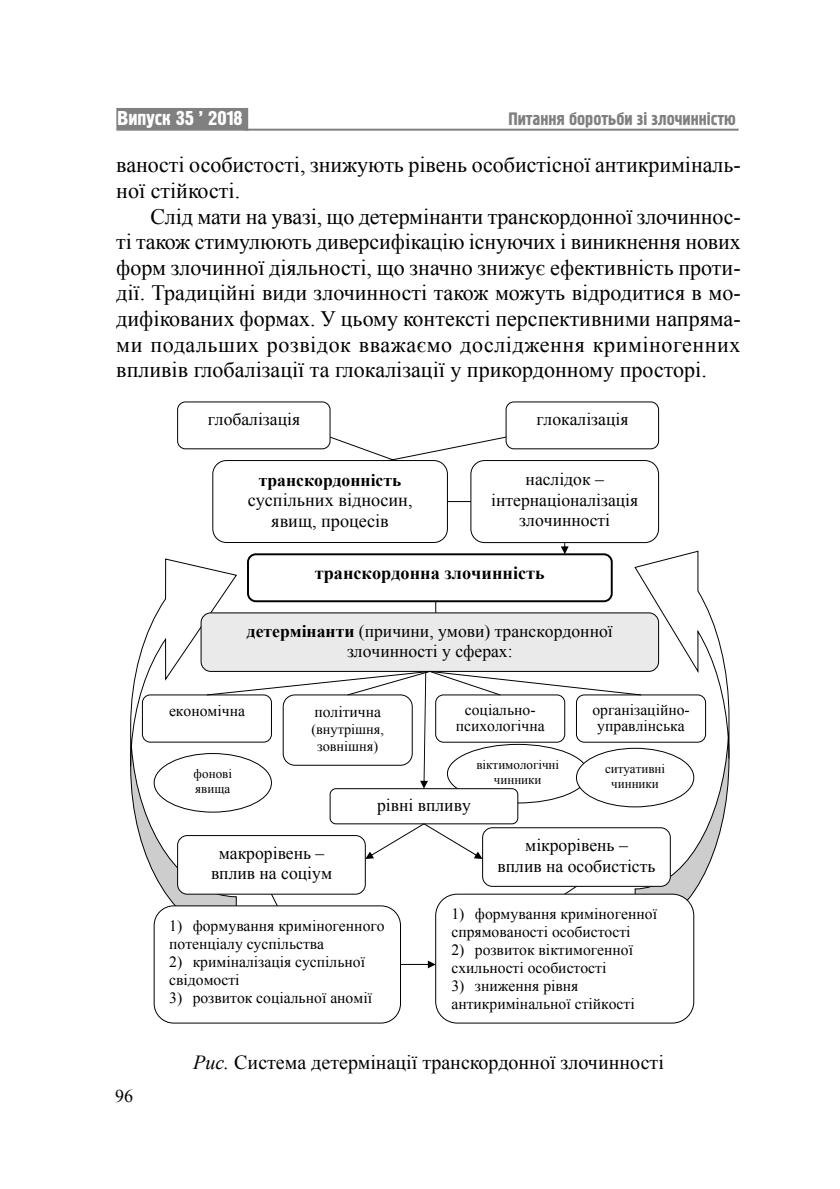
<style>
.page{position:relative;width:840px;height:1189px;background:#fff}
.page>*{position:absolute;margin:0;border:0;box-sizing:border-box;transform-origin:0 0}
.t1{font:22px/25.6px "Times New Roman";letter-spacing:-.005em;color:#000}
.t2{font:20px "Times New Roman";color:#000}
.t3{font:20px "Hermes C";color:#fff}
.t4{font:18.2px/21px "Times New Roman";color:#000;text-align:center}
.t5{font:700 18.2px "Times New Roman";color:#000}
.t6{font:18px "Hermes C";color:#808080}
.t7{font:18px "Times New Roman";color:#000}
.t8{font:17.6px/20.4px "Times New Roman";color:#000;text-align:center}
.t9{font:700 17.6px "Times New Roman";color:#000}
.t10{font:15.6px/18px "Times New Roman";color:#000}
.t11{font:700 15.6px "Times New Roman";color:#000}
.t12{font:14.2px/16.4px "Times New Roman";color:#000;text-align:center}
.t13{font:13px/15.4px "Times New Roman";color:#000;text-align:center}
.s1{font-style:inherit}
.s2{font-weight:700}
.s3{font-style:italic}
</style>
<div class="page">
<div style="left:116px;top:108px;width:132px;height:23px;background:#808080;border:2px solid #808080"></div>
<hr style="left:245px;top:129px;width:493px;height:2px;background:#808080">
<div style="left:177px;top:401px;width:153px;height:48px;border:1px solid #000;border-radius:8px"></div>
<div style="left:505px;top:401px;width:153px;height:48px;border:1px solid #000;border-radius:8px"></div>
<svg style="left:328px;top:436px;width:179px;height:26px"></svg>
<div style="left:212px;top:460px;width:235px;height:83px;border:1px solid #000;border-radius:14px"></div>
<div style="left:470px;top:460px;width:188px;height:83px;border:1px solid #000;border-radius:14px"></div>
<svg style="left:447px;top:501px;width:23px;height:1px"></svg>
<div style="left:153px;top:905px;width:248px;height:118px;border:1px solid #000;border-radius:20px"></div>
<div style="left:435px;top:894px;width:258px;height:129px;border:1px solid #000;border-radius:21px"></div>
<svg style="left:130px;top:543px;width:599px;height:394px"></svg>
<div style="left:154px;top:753px;width:117px;height:59px;background:#fff;border-radius:50%"></div>
<div style="left:153px;top:753px;width:119px;height:60px;border:1px solid #000;border-radius:50%"></div>
<svg style="left:400px;top:960px;width:35px;height:8px"></svg>
<p class="t3" style="left:117px;top:107px;width:126px">Випуск 35 ’ 2018</p>
<p class="t6" style="left:508px;top:109px;width:229px">Питання боротьби зі злочинністю</p>
<p class="t1" style="left:116px;top:151px;width:625px">ваності особистості, знижують рівень особистісної антикриміналь&shy;ної стійкості.</p>
<p class="t1" style="left:116px;top:203px;width:625px;text-align:justify;text-indent:34px">Слід мати на увазі, що детермінанти транскордонної злочиннос&shy;ті також стимулюють диверсифікацію існуючих і виникнення нових форм злочинної діяльності, що значно знижує ефективність проти&shy;дії. Традиційні види злочинності також можуть відродитися в мо&shy;дифікованих формах. У цьому контексті перспективними напряма&shy;ми подальших розвідок вважаємо дослідження криміногенних впливів глобалізації та глокалізації у прикордонному просторі.</p>
<p class="t8" style="left:207px;top:409px;width:94px">глобалізація</p>
<p class="t8" style="left:536px;top:409px;width:93px">глокалізація</p>
<p class="t8" style="left:491px;top:469px;width:148px">наслідок <span class="s1">– </span>інтернаціоналізація злочинності</p>
<p class="t5" style="left:315px;top:560px;width:231px">транскордонна злочинність</p>
<p class="t9" style="left:259px;top:467px;width:144px">транскордонність</p>
<p class="t4" style="left:247px;top:489px;width:166px">суспільних відносин, явищ, процесів</p>
<p class="t8" style="left:247px;top:620px;width:367px"><span class="s2">детермінанти</span> (причини, умови) транскордонної злочинності у сферах:</p>
<p class="t10" style="left:169px;top:702px;width:77px">економічна</p>
<p class="t10" style="left:455px;top:701px;width:90px;line-height:16.2px;text-align:center">соціально&shy;психологічна</p>
<p class="t10" style="left:314px;top:703px;width:68px">політична</p>
<p class="t12" style="left:311px;top:721px;width:74px">(внутрішня, зовнішня)</p>
<p class="t10" style="left:592px;top:701px;width:99px;line-height:16.2px;text-align:center">організаційно&shy;управлінська</p>
<p class="t13" style="left:193px;top:765px;width:40px;text-align:left">фонові явища</p>
<p class="t13" style="left:476px;top:756px;width:84px">віктимологічні чинники</p>
<p class="t13" style="left:604px;top:760px;width:62px">ситуативні чинники</p>
<p class="t8" style="left:377px;top:795px;width:95px">рівні впливу</p>
<p class="t8" style="left:211px;top:843px;width:123px">макрорівень – вплив на соціум</p>
<p class="t10" style="left:169px;top:916px;width:217px">1) формування криміногенного потенціалу суспільства</p>
<p class="t10" style="left:169px;top:952px;width:197px">2) криміналізація суспільної свідомості</p>
<p class="t10" style="left:169px;top:988px;width:204px">3) розвиток соціальної аномії</p>
<p class="t8" style="left:497px;top:835px;width:159px">мікрорівень <span class="s1">–<br></span>вплив на особистість</p>
<p class="t10" style="left:451px;top:905px;width:207px">1) формування криміногенної спрямованості особистості</p>
<p class="t10" style="left:451px;top:941px;width:183px">2) розвиток віктимогенної схильності особистості</p>
<p class="t10" style="left:451px;top:977px;width:185px">3) зниження рівня антикримінальної стійкості</p>
<p class="t7" style="left:115px;top:1083px;width:20px">96</p>
<p class="t11" style="left:177px;top:1048px;width:425px">Рисунок. Система детермінації транскордонної злочинності</p>
<p class="t2" style="left:193px;top:1048px;width:472px"><span class="s3">Рис.</span> Система детермінації транскордонної злочинності</p>
</div>
